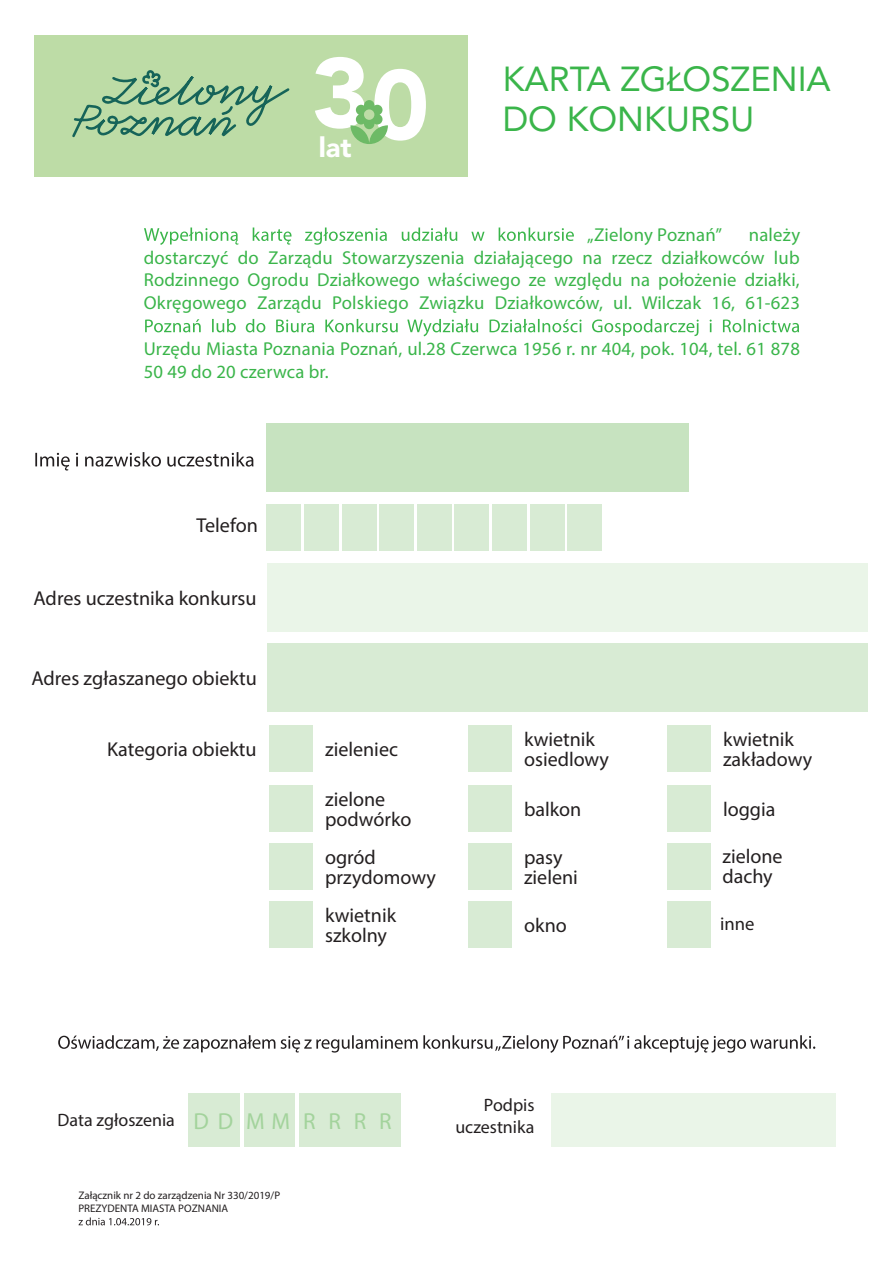
<style>
.page{position:relative;width:893px;height:1263px;background:#fff}
.page>*{position:absolute;margin:0;border:0;box-sizing:border-box;transform-origin:0 0}
.t1{font:34.5px/39.6px "Avenir LT Std";color:#3ab54a}
.t2{font:900 27.45px "Avenir LT Std";color:#fff}
.t3{font:23.25px "Myriad Pro";letter-spacing:.555em;color:#a3d39c}
.t4{font:20.1px/20.1px "Myriad Pro";color:#231f20}
.t5{font:18.75px/22.8px "Myriad Pro";letter-spacing:.01em;color:#3ab54a;text-align:justify}
.t6{font:18.6px "Myriad Pro";color:#231f20}
.t7{font:18px "Myriad Pro";color:#231f20}
.t8{font:10.95px/13.2px "Myriad Pro";color:#231f20}
</style>
<div class="page">
<div style="left:268px;top:563px;width:600px;height:68px;background:#eaf5e8"></div>
<div style="left:268px;top:643px;width:600px;height:68px;background:#d8ebd4"></div>
<div style="left:269px;top:725px;width:44px;height:46px;background:#d8ebd4"></div>
<div style="left:468px;top:725px;width:44px;height:46px;background:#d8ebd4"></div>
<div style="left:667px;top:725px;width:44px;height:46px;background:#d8ebd4"></div>
<div style="left:269px;top:901px;width:44px;height:46px;background:#d8ebd4"></div>
<div style="left:269px;top:785px;width:44px;height:46px;background:#d8ebd4"></div>
<div style="left:269px;top:843px;width:44px;height:46px;background:#d8ebd4"></div>
<div style="left:468px;top:785px;width:44px;height:46px;background:#d8ebd4"></div>
<div style="left:468px;top:843px;width:44px;height:46px;background:#d8ebd4"></div>
<div style="left:667px;top:785px;width:44px;height:46px;background:#d8ebd4"></div>
<div style="left:667px;top:843px;width:44px;height:46px;background:#d8ebd4"></div>
<div style="left:468px;top:901px;width:44px;height:46px;background:#d8ebd4"></div>
<div style="left:266px;top:423px;width:423px;height:68px;background:#c7e3c0"></div>
<div style="left:267px;top:504px;width:34px;height:47px;background:#d8ebd4"></div>
<svg style="left:35px;top:452px;width:218px;height:18px"></svg>
<svg style="left:144px;top:227px;width:430px;height:18px"></svg>
<svg style="left:145px;top:319px;width:654px;height:17px"></svg>
<svg style="left:79px;top:1217px;width:80px;height:8px"></svg>
<div style="left:667px;top:901px;width:43px;height:46px;background:#d8ebd4"></div>
<div style="left:304px;top:504px;width:34px;height:47px;background:#d8ebd4"></div>
<div style="left:342px;top:504px;width:34px;height:47px;background:#d8ebd4"></div>
<div style="left:380px;top:504px;width:34px;height:47px;background:#d8ebd4"></div>
<div style="left:417px;top:504px;width:34px;height:47px;background:#d8ebd4"></div>
<div style="left:455px;top:504px;width:34px;height:47px;background:#d8ebd4"></div>
<div style="left:493px;top:504px;width:34px;height:47px;background:#d8ebd4"></div>
<div style="left:530px;top:504px;width:34px;height:47px;background:#d8ebd4"></div>
<div style="left:568px;top:504px;width:34px;height:47px;background:#d8ebd4"></div>
<div style="left:551px;top:1093px;width:284px;height:53px;background:#eaf5e8"></div>
<div style="left:189px;top:1093px;width:25px;height:53px;background:#d8ebd4"></div>
<div style="left:214px;top:1093px;width:25px;height:53px;background:#d8ebd4"></div>
<div style="left:244px;top:1093px;width:25px;height:53px;background:#d8ebd4"></div>
<div style="left:269px;top:1093px;width:26px;height:53px;background:#d8ebd4"></div>
<div style="left:299px;top:1093px;width:26px;height:53px;background:#d8ebd4"></div>
<div style="left:325px;top:1093px;width:25px;height:53px;background:#d8ebd4"></div>
<div style="left:350px;top:1093px;width:25px;height:53px;background:#d8ebd4"></div>
<div style="left:375px;top:1093px;width:26px;height:53px;background:#d8ebd4"></div>
<svg style="left:58px;top:1035px;width:757px;height:18px"></svg>
<div style="left:34px;top:36px;width:434px;height:141px;background:#bddca6"></div>
<svg style="left:315px;top:57px;width:111px;height:87px"></svg>
<svg style="left:72px;top:70px;width:218px;height:68px"></svg>
<h2 class="t2" style="left:319px;top:130px;width:34px">lat</h2>
<h1 class="t1" style="left:503px;top:60px;width:330px">KARTA ZGŁOSZENIA<br>DO KONKURSU</h1>
<p class="t5" style="left:144px;top:223px;width:658px;text-indent:605px">należy dostarczyć do Zarządu Stowarzyszenia działającego na rzecz działkowców lub Rodzinnego Ogrodu Działkowego właściwego ze względu na położenie działki, Okręgowego Zarządu Polskiego Związku Działkowców, ul. Wilczak 16, 61-623</p>
<p class="t5" style="left:144px;top:337px;width:658px">Urzędu Miasta Poznania Poznań, ul.28 Czerwca 1956 r. nr 404, pok. 104, tel. 61 878<br>50 49 do 20 czerwca br.</p>
<p class="t5" style="left:587px;top:223px;width:136px">„Zielony Poznań”</p>
<p class="t4" style="left:197px;top:515px;width:63px">Telefon</p>
<p class="t4" style="left:34px;top:588px;width:225px">Adres uczestnika konkursu</p>
<p class="t4" style="left:31px;top:668px;width:227px">Adres zgłaszanego obiektu</p>
<p class="t4" style="left:107px;top:738px;width:151px">Kategoria obiektu</p>
<p class="t4" style="left:325px;top:738px;width:74px">zieleniec</p>
<p class="t4" style="left:524px;top:728px;width:87px">kwietnik osiedlowy</p>
<p class="t4" style="left:723px;top:728px;width:91px">kwietnik zakładowy</p>
<p class="t4" style="left:325px;top:789px;width:88px">zielone podwórko</p>
<p class="t4" style="left:325px;top:847px;width:112px">ogród przydomowy</p>
<p class="t4" style="left:325px;top:904px;width:73px">kwietnik szkolny</p>
<p class="t4" style="left:524px;top:799px;width:59px">balkon</p>
<p class="t4" style="left:524px;top:847px;width:55px">pasy zieleni</p>
<p class="t4" style="left:524px;top:915px;width:44px">okno</p>
<p class="t4" style="left:723px;top:799px;width:54px">loggia</p>
<p class="t4" style="left:722px;top:846px;width:62px">zielone dachy</p>
<p class="t6" style="left:720px;top:912px;width:36px">inne</p>
<p class="t7" style="left:58px;top:1109px;width:119px">Data zgłoszenia</p>
<p class="t7" style="left:484px;top:1094px;width:52px">Podpis</p>
<p class="t3" style="left:193px;top:1107px;width:200px">DDMMRRRR</p>
<p class="t7" style="left:455px;top:1115px;width:81px">uczestnika</p>
<p class="t8" style="left:78px;top:1188px;width:203px">Załącznik nr 2 do zarządzenia Nr 330/2019/P<br>PREZYDENTA MIASTA POZNANIA</p>
</div>
